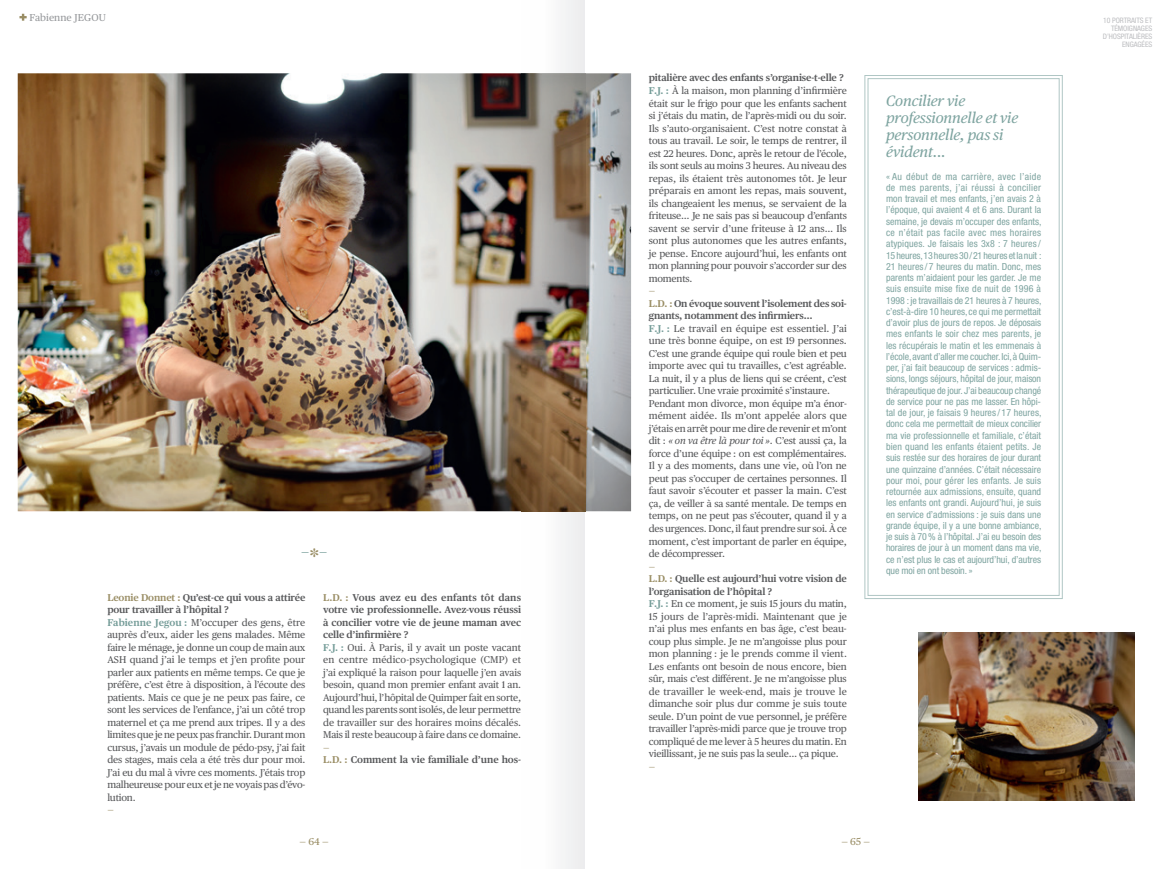
<style>
.page{position:relative;width:1170px;height:869px;background:#fff}
.page>*{position:absolute;margin:0;border:0;box-sizing:border-box;transform-origin:0 0}
.t1{font:italic 15px/16.9px "Publico Text";letter-spacing:-.005em;color:#7ea4a0}
.t2{font:12.5px "Publico Text";color:#739b97}
.t3{font:10px "Publico Text";color:#97999c}
.t4{font:10px "Publico Text";color:#998d64}
.t5{font:9.88px/12.5px "Publico Text";letter-spacing:-.015em;color:#57585a}
.t6{font:600 9.88px "Publico Text";letter-spacing:-.005em;color:#57585a}
.t7{font:9.88px "Publico Text";color:#998d64}
.t8{font:condensed 9.75px/11.2px "Helvetica Neue LT Std";letter-spacing:-.005em;color:#7ea4a0;text-align:justify}
.t9{font:condensed 7.5px/8.1px "Helvetica Neue LT Std";letter-spacing:-.005em;color:#bcbdc0;text-align:right}
.s1{color:#998d64}
.s2{font-weight:600;color:#998d64}
.s3{font-weight:600}
.s4{font-weight:600;color:#739b97}
.s5{font-style:italic}
</style>
<div class="page">
<svg style="left:864px;top:75px;width:198px;height:524px"></svg>
<div style="left:867px;top:78px;width:192px;height:517px;border:1px solid #afc6c4"></div>
<img style="left:18px;top:73px;width:613px;height:438px">
<svg style="left:19px;top:14px;width:8px;height:7px"></svg>
<img style="left:918px;top:632px;width:216px;height:167px">
<svg style="left:521px;top:0;width:64px;height:868px"></svg>
<img style="left:521px;top:73px;width:64px;height:438px">
<p class="t3" style="left:29px;top:11px;width:78px">Fabienne JEGOU</p>
<p class="t2" style="left:301px;top:544px;width:28px">— <span class="s1">✽</span> —</p>
<p class="t5" style="left:107px;top:590px;width:199px"><span class="s2">Leonie donnet :</span> <span class="s3">Qu’est-ce qui vous a attirée pour travailler à l’hôpital ?<br></span><span class="s4">Fabienne Jegou :</span> M’occuper des gens, être auprès d’eux, aider les gens malades. Même faire le ménage, je donne un coup de main aux ASH quand j’ai le temps et j’en profite pour parler aux patients en même temps. Ce que je préfère, c’est être à disposition, à l’écoute des patients. Mais ce que je ne peux pas faire, ce sont les services de l’enfance, j’ai un côté trop maternel et ça me prend aux tripes. Il y a des limites que je ne peux pas franchir. Durant mon cursus, j’avais un module de pédo-psy, j’ai fait des stages, mais cela a été très dur pour moi.<br>J’ai eu du mal à vivre ces moments. J’étais trop malheureuse pour eux et je ne voyais pas d’évo&shy;lution.</p>
<p class="t7" style="left:107px;top:803px;width:8px">—</p>
<p class="t5" style="left:323px;top:590px;width:200px"><span class="s2">L.d. :</span> <span class="s3">vous avez eu des enfants tôt dans votre vie professionnelle. avez-vous réussi à concilier votre vie de jeune maman avec celle d’infirmière ?<br></span><span class="s4">F.J. :</span> Oui. À Paris, il y avait un poste vacant en centre médico-psychologique (CMP) et j’ai expliqué la raison pour laquelle j’en avais besoin, quand mon premier enfant avait 1 an.<br>Aujourd’hui, l’hôpital de Quimper fait en sorte, quand les parents sont isolés, de leur permettre de travailler sur des horaires moins décalés.<br>Mais il reste beaucoup à faire dans ce domaine.</p>
<p class="t6" style="left:323px;top:753px;width:199px"><span class="s1">L.d. :</span> Comment la vie familiale d’une hos-</p>
<p class="t5" style="left:648px;top:72px;width:200px"><span class="s3">pitalière avec des enfants s’organise-t-elle ?<br></span><span class="s4">F.J. :</span> À la maison, mon planning d’infirmière était sur le frigo pour que les enfants sachent si j’étais du matin, de l’après-midi ou du soir.<br>Ils s’auto-organisaient. C’est notre constat à tous au travail. Le soir, le temps de rentrer, il est 22 heures. Donc, après le retour de l’école, ils sont seuls au moins 3 heures. Au niveau des repas, ils étaient très autonomes tôt. Je leur préparais en amont les repas, mais souvent, ils changeaient les menus, se servaient de la friteuse… Je ne sais pas si beaucoup d’enfants savent se servir d’une friteuse à 12 ans… Ils sont plus autonomes que les autres enfants, je pense. Encore aujourd’hui, les enfants ont mon planning pour pouvoir s’accorder sur des moments.</p>
<p class="t5" style="left:648px;top:284px;width:200px"><span class="s1">—<br></span><span class="s2">L.d. :</span> <span class="s3">on évoque souvent l’isolement des soi&shy;gnants, notamment des infirmiers…<br></span><span class="s4">F.J. :</span> Le travail en équipe est essentiel. J’ai une très bonne équipe, on est 19 personnes.<br>C’est une grande équipe qui roule bien et peu importe avec qui tu travailles, c’est agréable.<br>La nuit, il y a plus de liens qui se créent, c’est particulier. Une vraie proximité s’instaure.<br>Pendant mon divorce, mon équipe m’a énor&shy;mément aidée. Ils m’ont appelée alors que j’étais en arrêt pour me dire de revenir et m’ont dit : <span class="s5">« on va être là pour toi »</span>. C’est aussi ça, la force d’une équipe : on est complémentaires.<br>Il y a des moments, dans une vie, où l’on ne peut pas s’occuper de certaines personnes. Il faut savoir s’écouter et passer la main. C’est ça, de veiller à sa santé mentale. De temps en temps, on ne peut pas s’écouter, quand il y a des urgences. Donc, il faut prendre sur soi. À ce moment, c’est important de parler en équipe, de décompresser.</p>
<p class="t5" style="left:648px;top:572px;width:200px"><span class="s2">L.d. :</span> <span class="s3">Quelle est aujourd’hui votre vision de l’organisation de l’hôpital ?<br></span><span class="s4">F.J. :</span> En ce moment, je suis 15 jours du matin, 15 jours de l’après-midi. Maintenant que je n’ai plus mes enfants en bas âge, c’est beau&shy;coup plus simple. Je ne m’angoisse plus pour mon planning : je le prends comme il vient.<br>Les enfants ont besoin de nous encore, bien sûr, mais c’est différent. Je ne m’angoisse plus de travailler le week-end, mais je trouve le dimanche soir plus dur comme je suis toute seule. D’un point de vue personnel, je préfère travailler l’après-midi parce que je trouve trop compliqué de me lever à 5 heures du matin. En vieillissant, je ne suis pas la seule… ça pique.</p>
<p class="t4" style="left:299px;top:835px;width:31px">— 64 —</p>
<p class="t4" style="left:841px;top:835px;width:30px">— 65 —</p>
<h1 class="t1" style="left:886px;top:93px;width:134px">Concilier vie professionnelle et vie personnelle, pas si évident...</h1>
<p class="t8" style="left:886px;top:170px;width:157px">« Au début de ma carrière, avec l’aide de mes parents, j’ai réussi à concilier mon travail et mes enfants, j’en avais 2 à l’époque, qui avaient 4 et 6 ans. Durant la semaine, je devais m’occuper des enfants, ce n’était pas facile avec mes horaires atypiques. Je faisais les 3x8 : 7 heures / 15 heures, 13 heures 30 / 21 heures et la nuit :<br>21 heures / 7 heures du matin. Donc, mes parents m’aidaient pour les garder. Je me suis ensuite mise fixe de nuit de 1996 à 1998 : je travaillais de 21 heures à 7 heures, c’est-à-dire 10 heures, ce qui me permettait d’avoir plus de jours de repos. Je déposais mes enfants le soir chez mes parents, je les récupérais le matin et les emmenais à l’école, avant d’aller me coucher. Ici, à Quim&shy;per, j’ai fait beaucoup de services : admis&shy;sions, longs séjours, hôpital de jour, maison thérapeutique de jour. J’ai beaucoup changé de service pour ne pas me lasser. En hôpi&shy;tal de jour, je faisais 9 heures / 17 heures, donc cela me permettait de mieux concilier ma vie professionnelle et familiale, c’était bien quand les enfants étaient petits. Je suis restée sur des horaires de jour durant une quinzaine d’années. C’était nécessaire pour moi, pour gérer les enfants. Je suis retournée aux admissions, ensuite, quand les enfants ont grandi. Aujourd’hui, je suis en service d’admissions : je suis dans une grande équipe, il y a une bonne ambiance, je suis à 70 % à l’hôpital. J’ai eu besoin des horaires de jour à un moment dans ma vie, ce n’est plus le cas et aujourd’hui, d’autres que moi en ont besoin. »</p>
<p class="t9" style="left:1102px;top:16px;width:51px">10 PORTRAITS ET<br>TÉMOIGNAGES<br>D’HOSPITALIÈRES<br>ENGAGÉES</p>
</div>
